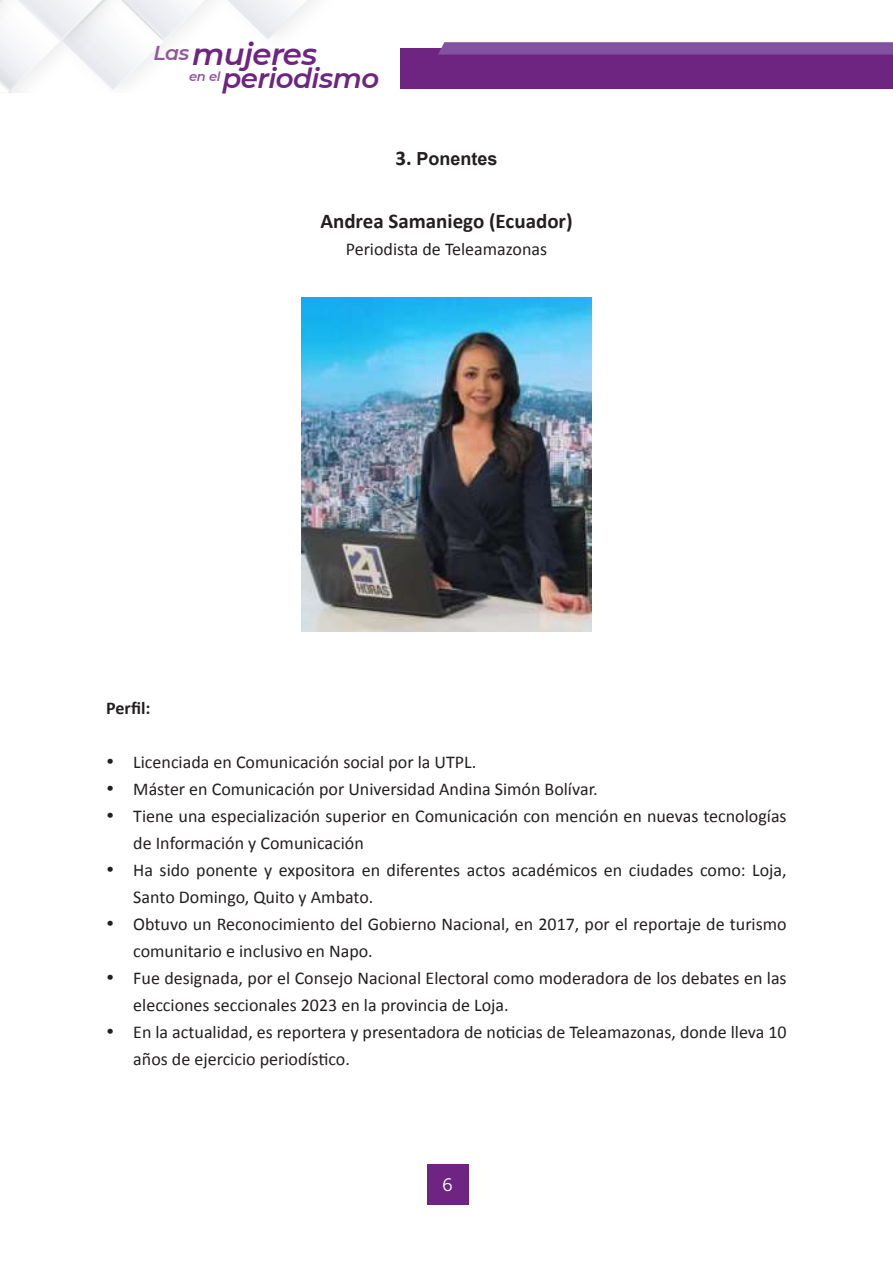
<style>
.page{position:relative;width:893px;height:1263px;background:#fff}
.page>*{position:absolute;margin:0;border:0;box-sizing:border-box;transform-origin:0 0}
.t1{font:italic 600 30px "Montserrat";letter-spacing:-.02em;color:#6e2581}
.t2{font:italic 600 27.15px "Montserrat";letter-spacing:-.02em;color:#6e2581}
.t3{font:700 21px "Calibri";color:#231f20}
.t4{font:18px/27px "Calibri";color:#231f20}
.t5{font:700 18px "Arial";color:#231f20}
.t6{font:700 18px "Calibri";color:#231f20}
.t7{font:18px "Museo Sans 300";color:#fff}
.s1{font-family:"Calibri";font-size:21px}
</style>
<div class="page">
<div style="left:400px;top:48px;width:493px;height:40px;background:#6e2581"></div>
<svg style="left:438px;top:42px;width:455px;height:13px;background:#8452a1"></svg>
<svg style="left:0;top:0;width:314px;height:92px"></svg>
<div style="left:427px;top:1164px;width:42px;height:41px;background:#6e2581"></div>
<img style="left:301px;top:297px;width:291px;height:334px">
<h1 class="t1" style="left:154px;top:33px;width:165px"><sup>Las</sup>mujeres</h1>
<h2 class="t2" style="left:189px;top:59px;width:192px"><sup>en</sup> <sup>el</sup> periodismo</h2>
<p class="t5" style="left:395px;top:146px;width:104px"><span class="s1">3.</span> Ponentes</p>
<p class="t3" style="left:320px;top:207px;width:254px">Andrea Samaniego (Ecuador)</p>
<p class="t4" style="left:346px;top:235px;width:203px">Periodista de Teleamazonas</p>
<p class="t6" style="left:106px;top:696px;width:46px">Perfil:</p>
<p class="t4" style="left:106px;top:748px;width:371px">• Licenciada en Comunicación social por la UTPL.</p>
<p class="t4" style="left:106px;top:775px;width:493px">• Máster en Comunicación por Universidad Andina Simón Bolívar.</p>
<p class="t4" style="left:133px;top:802px;width:655px;text-indent:-27px">• Tiene una especialización superior en Comunicación con mención en nuevas tecnologías de Información y Comunicación</p>
<p class="t4" style="left:133px;top:856px;width:655px;text-indent:-27px">• Ha sido ponente y expositora en diferentes actos académicos en ciudades como: Loja,<br>Santo Domingo, Quito y Ambato.</p>
<p class="t4" style="left:133px;top:910px;width:655px;text-indent:-27px">• Obtuvo un Reconocimiento del Gobierno Nacional, en 2017, por el reportaje de turismo comunitario e inclusivo en Napo.</p>
<p class="t4" style="left:133px;top:964px;width:655px;text-indent:-27px">• Fue designada, por el Consejo Nacional Electoral como moderadora de los debates en las elecciones seccionales 2023 en la provincia de Loja.</p>
<p class="t4" style="left:133px;top:1018px;width:655px;text-indent:-27px">• En la actualidad, es reportera y presentadora de noticias de Teleamazonas, donde lleva 10 años de ejercicio periodístico.</p>
<p class="t7" style="left:442px;top:1175px;width:12px">6</p>
</div>
